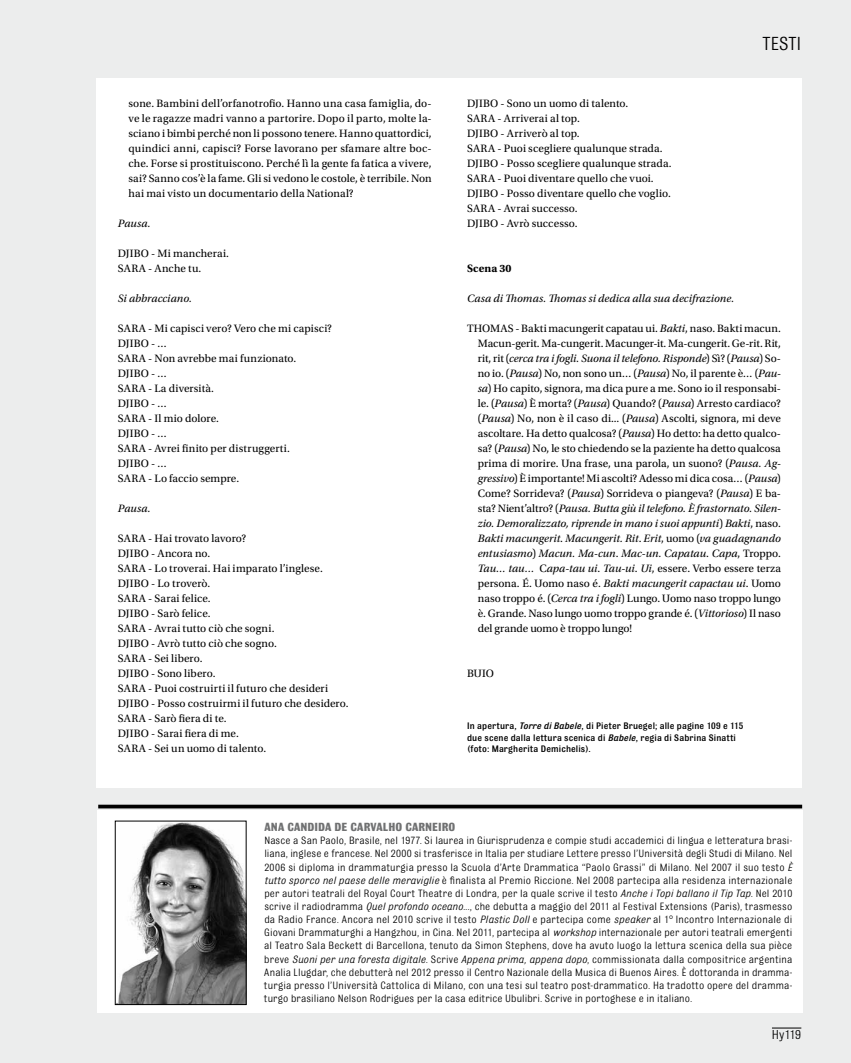
<style>
.page{position:relative;width:851px;height:1063px;background:#fff}
.page>*{position:absolute;margin:0;border:0;box-sizing:border-box;transform-origin:0 0}
.t1{font:20px "Bulldog";letter-spacing:.06em;color:#000}
.t2{font:13.75px "Bulldog";letter-spacing:-.025em;color:#000}
.t3{font:700 12.5px "Bulldog";color:#707172}
.t4{font:11.25px/15px "Utopia Std";letter-spacing:.01em;color:#000}
.t5{font:11.25px/13.1px "Bulldog";letter-spacing:.01em;color:#000;text-align:justify}
.t6{font:italic 11.25px "Utopia Std";letter-spacing:.01em;color:#000}
.t7{font:700 11.25px "Utopia Std";letter-spacing:.005em;color:#000}
.t8{font:500 10px/11.2px "Bulldog";letter-spacing:.015em;color:#000}
.s1{font-style:italic}
</style>
<div class="page">
<div style="left:1px;top:0;width:849px;height:1063px;background:#eceded"></div>
<hr style="left:0;top:0;width:1px;height:1063px;background:#eceded">
<div style="left:97px;top:78px;width:705px;height:709px;background:#fff"></div>
<hr style="left:98px;top:805px;width:704px;height:3px;background:#000">
<div style="left:98px;top:810px;width:704px;height:202px;background:#fff"></div>
<img style="left:118px;top:823px;width:126px;height:180px">
<div style="left:115px;top:821px;width:131px;height:184px;border:1px solid #000"></div>
<hr style="left:771px;top:1028px;width:30px;height:1px;background:#000">
<p class="t4" style="left:128px;top:96px;width:304px;text-align:justify">sone. Bambini dell’orfanotrofio. Hanno una casa famiglia, do&shy;ve le ragazze madri vanno a partorire. Dopo il parto, molte la&shy;sciano i bimbi perché non li possono tenere. Hanno quattordici, quindici anni, capisci? Forse lavorano per sfamare altre boc&shy;che. Forse si prostituiscono. Perché lì la gente fa fatica a vivere, sai? Sanno cos’è la fame. Gli si vedono le costole, è terribile. Non hai mai visto un documentario della National?</p>
<p class="t6" style="left:118px;top:217px;width:34px">Pausa.</p>
<p class="t4" style="left:118px;top:246px;width:113px">DJIBO - Mi mancherai.<br>SARA - Anche tu.</p>
<p class="t6" style="left:118px;top:292px;width:76px">Si abbracciano.</p>
<p class="t4" style="left:118px;top:321px;width:215px">SARA - Mi capisci vero? Vero che mi capisci?<br>DJIBO - …<br>SARA - Non avrebbe mai funzionato.<br>DJIBO - …<br>SARA - La diversità.<br>DJIBO - …<br>SARA - Il mio dolore.<br>DJIBO - …<br>SARA - Avrei finito per distruggerti.<br>DJIBO - …<br>SARA - Lo faccio sempre.</p>
<p class="t6" style="left:118px;top:502px;width:34px">Pausa.</p>
<p class="t4" style="left:118px;top:531px;width:232px">SARA - Hai trovato lavoro?<br>DJIBO - Ancora no.<br>SARA - Lo troverai. Hai imparato l’inglese.<br>DJIBO - Lo troverò.<br>SARA - Sarai felice.<br>DJIBO - Sarò felice.<br>SARA - Avrai tutto ciò che sogni.<br>DJIBO - Avrò tutto ciò che sogno.<br>SARA - Sei libero.<br>DJIBO - Sono libero.<br>SARA - Puoi costruirti il futuro che desideri<br>DJIBO - Posso costruirmi il futuro che desidero.<br>SARA - Sarò fiera di te.<br>DJIBO - Sarai fiera di me.<br>SARA - Sei un uomo di talento.</p>
<h1 class="t1" style="left:762px;top:34px;width:40px">testi</h1>
<p class="t4" style="left:467px;top:96px;width:206px">DJIBO - Sono un uomo di talento.<br>SARA - Arriverai al top.<br>DJIBO - Arriverò al top.<br>SARA - Puoi scegliere qualunque strada.<br>DJIBO - Posso scegliere qualunque strada.<br>SARA - Puoi diventare quello che vuoi.<br>DJIBO - Posso diventare quello che voglio.<br>SARA - Avrai successo.<br>DJIBO - Avrò successo.</p>
<p class="t7" style="left:467px;top:262px;width:46px">Scena 30</p>
<p class="t6" style="left:467px;top:292px;width:268px">Casa di Thomas. Thomas si dedica alla sua decifrazione.</p>
<p class="t4" style="left:477px;top:321px;width:304px;text-align:justify;text-indent:-11px">THOMAS - Bakti macungerit capatau ui. <span class="s1">Bakti</span>, naso. Bakti macun.<br>Macun-gerit. Ma-cungerit. Macunger-it. Ma-cungerit. Ge-rit. Rit, rit, rit (<span class="s1">cerca tra i fogli. Suona il telefono. Risponde</span>) Sì? (<span class="s1">Pausa</span>) So&shy;no io. (<span class="s1">Pausa</span>) No, non sono un… (<span class="s1">Pausa</span>) No, il parente è… (<span class="s1">Pau&shy;sa</span>) Ho capito, signora, ma dica pure a me. Sono io il responsabi&shy;le. (<span class="s1">Pausa</span>) È morta? (<span class="s1">Pausa</span>) Quando? (<span class="s1">Pausa</span>) Arresto cardiaco? (<span class="s1">Pausa</span>) No, non è il caso di... (<span class="s1">Pausa</span>) Ascolti, signora, mi deve ascoltare. Ha detto qualcosa? (<span class="s1">Pausa</span>) Ho detto: ha detto qualco&shy;sa? (<span class="s1">Pausa</span>) No, le sto chiedendo se la paziente ha detto qualcosa prima di morire. Una frase, una parola, un suono? (<span class="s1">Pausa. Ag&shy;gressivo</span>) È importante! Mi ascolti? Adesso mi dica cosa… (<span class="s1">Pausa</span>)<br>Come? Sorrideva? (<span class="s1">Pausa</span>) Sorrideva o piangeva? (<span class="s1">Pausa</span>) E ba&shy;sta? Nient’altro? (<span class="s1">Pausa. Butta giù il telefono. È frastornato. Silen&shy;zio. Demoralizzato, riprende in mano i suoi appunti</span>) <span class="s1">Bakti</span>, naso.<br><span class="s1">Bakti macungerit</span>. <span class="s1">Macungerit. Rit</span>. <span class="s1">Erit</span>, uomo (<span class="s1">va guadagnando entusiasmo</span>) <span class="s1">Macun. Ma-cun</span>. <span class="s1">Mac-un. Capatau</span>. <span class="s1">Capa</span>, Troppo.<br><span class="s1">Tau… tau…</span> C<span class="s1">apa-tau ui</span>. <span class="s1">Tau-ui</span>. <span class="s1">Ui</span>, essere. Verbo essere terza persona. É. Uomo naso é. <span class="s1">Bakti macungerit capactau ui</span>. Uomo naso troppo é. (<span class="s1">Cerca tra i fogli</span>) Lungo. Uomo naso troppo lungo è. Grande. Naso lungo uomo troppo grande é. (<span class="s1">Vittorioso</span>) Il naso del grande uomo è troppo lungo!</p>
<p class="t4" style="left:467px;top:666px;width:28px">BUIO</p>
<p class="t8" style="left:467px;top:720px;width:277px">In apertura, <span class="s1">Torre di Babele</span>, di Pieter Bruegel; alle pagine 109 e 115 due scene dalla lettura scenica di <span class="s1">Babele</span>, regia di Sabrina Sinatti (foto: Margherita Demichelis).</p>
<p class="t3" style="left:264px;top:821px;width:8px">ANA</p>
<p class="t3" style="left:287px;top:821px;width:8px">CANDIDA</p>
<p class="t3" style="left:334px;top:821px;width:24px">DE CARVALHO</p>
<p class="t3" style="left:405px;top:821px;width:8px">CARN</p>
<p class="t3" style="left:432px;top:821px;width:13px">EIRO</p>
<p class="t5" style="left:264px;top:834px;width:529px">Nasce a San Paolo, Brasile, nel 1977. Si laurea in Giurisprudenza e compie studi accademici di lingua e letteratura brasi&shy;liana, inglese e francese. Nel 2000 si trasferisce in Italia per studiare Lettere presso l’Università degli Studi di Milano. Nel 2006 si diploma in drammaturgia presso la Scuola d’Arte Drammatica “Paolo Grassi” di Milano. Nel 2007 il suo testo <span class="s1">È tutto sporco nel paese delle meraviglie</span> è finalista al Premio Riccione. Nel 2008 partecipa alla residenza internazionale per autori teatrali del Royal Court Theatre di Londra, per la quale scrive il testo <span class="s1">Anche i Topi ballano il Tip Tap</span>. N el 2010 scrive il radiodramma <span class="s1">Quel profondo oceano...</span>, che debutta a maggio del 2011 al Festival Extensions (Paris), trasmesso da Radio France. Ancora nel 2010 scrive il testo <span class="s1">Plastic Doll</span> e partecipa come <span class="s1">speaker</span> al 1° Incontro Internazionale di Giovani Drammaturghi a Hangzhou, in Cina. Nel 2011, partecipa al <span class="s1">workshop</span> internazionale per autori teatrali emergenti al Teatro Sala Beckett di Barcellona, tenuto da Simon Stephens, dove ha avuto luogo la lettura scenica della sua pièce breve <span class="s1">Suoni per una foresta digitale</span>. Scrive <span class="s1">Appena prima, appena dopo</span>, commissionata dalla compositrice argentina Analia Llugdar, che debutterà nel 2012 presso il Centro Nazionale della Musica di Buenos Aires. È dottoranda in dramma&shy;turgia presso l’Università Cattolica di Milano, con una tesi sul teatro post-drammatico. Ha tradotto opere del dramma&shy;turgo brasiliano Nelson Rodrigues per la casa editrice Ubulibri. Scrive in portoghese e in italiano.</p>
<p class="t2" style="left:771px;top:1028px;width:31px">Hy119</p>
</div>
